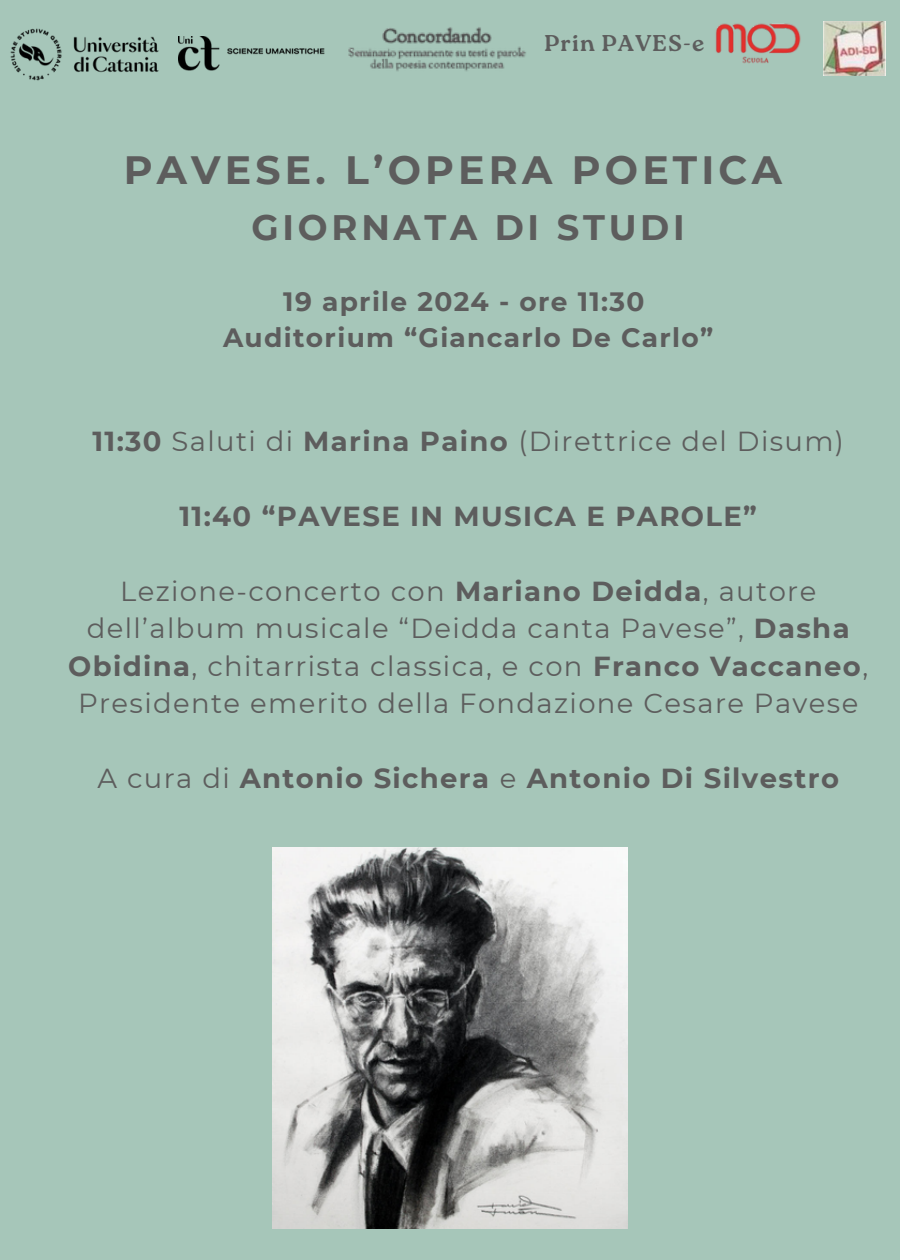
<style>
.page{position:relative;width:900px;height:1260px;background:#a6c6b9}
.page>*{position:absolute;margin:0;border:0;box-sizing:border-box;transform-origin:0 0}
.t1{font:700 39.5px "Montserrat";letter-spacing:.105em;color:#5d5d5d}
.t2{font:700 35.25px "Montserrat";letter-spacing:.105em;color:#5d5d5d}
.t3{font:27.5px/37.5px "Montserrat";letter-spacing:.05em;color:#5d5d5d;text-align:center}
.t4{font:700 27.5px "Montserrat";letter-spacing:.05em;color:#5d5d5d}
.t5{font:700 26.5px/36px "Montserrat";letter-spacing:.05em;color:#5d5d5d;text-align:center}
.t6{font:700 22.75px "Roca One";letter-spacing:.05em;color:#5d5d5d}
.s1{font-weight:700}
.s2{font-weight:400}
</style>
<div class="page">
<img style="left:351px;top:27px;width:175px;height:44px">
<img style="left:715px;top:23px;width:86px;height:41px">
<img style="left:823px;top:21px;width:62px;height:54px">
<img style="left:273px;top:848px;width:354px;height:380px">
<img style="left:10px;top:28px;width:149px;height:53px">
<img style="left:178px;top:36px;width:173px;height:34px">
<p class="t6" style="left:544px;top:30px;width:161px">Prin PAVES-e</p>
<p class="t1" style="left:124px;top:146px;width:660px">PAVESE. L’OPERA POETICA</p>
<p class="t2" style="left:252px;top:206px;width:435px">GIORNATA DI STUDI</p>
<h1 class="t5" style="left:223px;top:283px;width:492px">19 aprile 2024 - ore 11:30<br>Auditorium “Giancarlo De Carlo”</h1>
<h5 class="t3" style="left:92px;top:422px;width:753px"><span class="s1">11:30</span> Saluti di <span class="s1">Marina Paino</span> (Direttrice del Disum)</h5>
<h3 class="t4" style="left:179px;top:499px;width:579px">11:40 “PAVESE IN MUSICA E PAROLE”</h3>
<h5 class="t3" style="left:68px;top:572px;width:801px">Lezione-concerto con <span class="s1">Mariano Deidda</span>, autore dell’album musicale “Deidda canta Pavese”, <span class="s1">Dasha Obidina</span>, chitarrista classica, e con <span class="s1">Franco Vaccaneo</span>, Presidente emerito della Fondazione Cesare Pavese</h5>
<h5 class="t4" style="left:97px;top:761px;width:743px"><span class="s2">A cura di</span> Antonio Sichera <span class="s2">e</span> Antonio Di Silvestro</h5>
</div>
